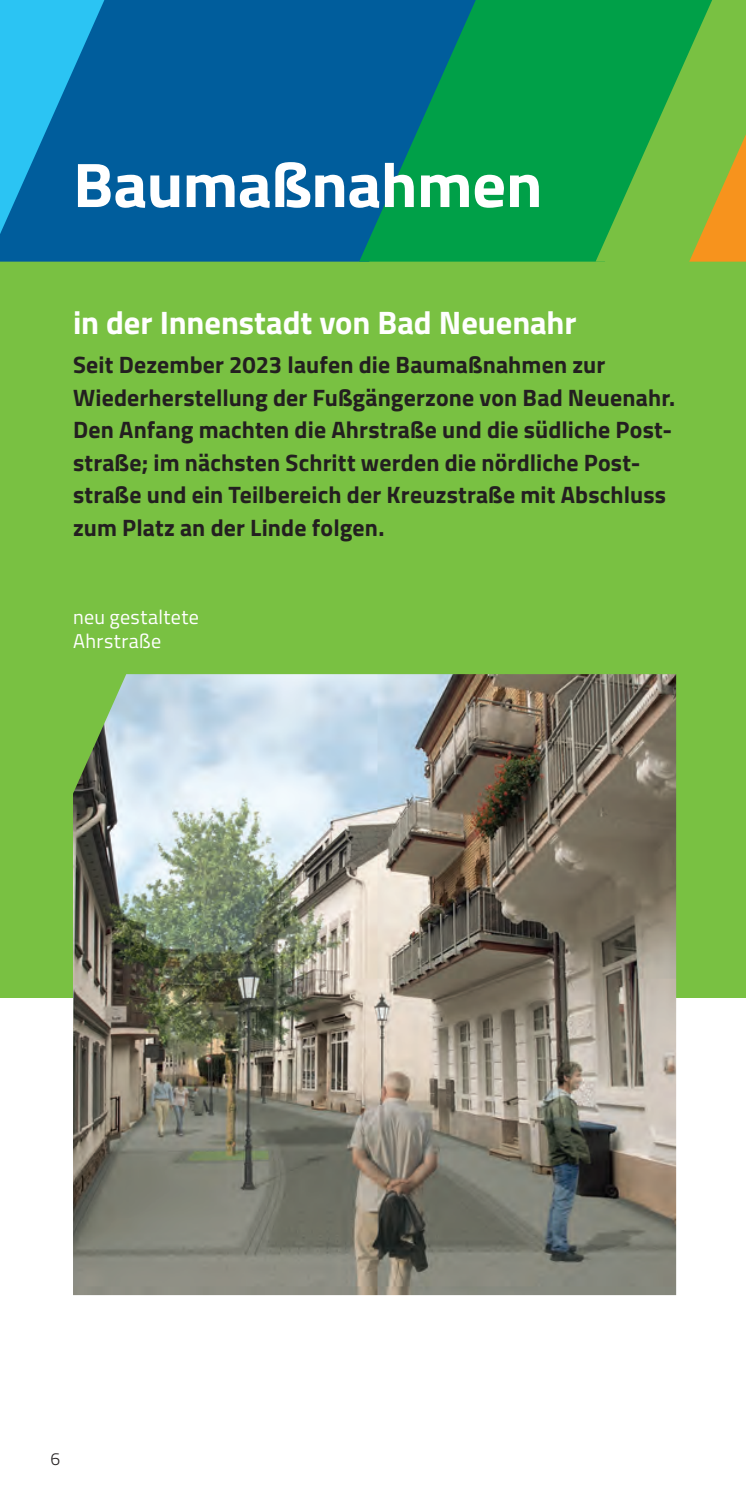
<style>
.page{position:relative;width:746px;height:1491px;background:#fff}
.page>*{position:absolute;margin:0;border:0;box-sizing:border-box;transform-origin:0 0}
.t1{font:700 63px "Cairo";letter-spacing:-.01em;color:#fff;scale:1.05 1}
.t2{font:700 32.5px "Cairo";letter-spacing:-.005em;color:#fff}
.t3{font:700 23.75px/32.5px "Cairo";letter-spacing:.005em;color:#231f20}
.t4{font:20px/24px "Cairo";letter-spacing:.02em;color:#fff}
.t5{font:300 17.5px "Cairo";color:#231f20}
</style>
<div class="page">
<div style="left:0;top:242px;width:745px;height:756px;background:#79c142"></div>
<div style="left:0;top:0;width:359px;height:262px;background:#005d9c"></div>
<svg style="left:359px;top:0;width:236px;height:262px;background:#008f5c"></svg>
<img style="left:73px;top:674px;width:602px;height:621px">
<svg style="left:0;top:0;width:110px;height:261px;background:#1288c1"></svg>
<svg style="left:595px;top:0;width:151px;height:262px;background:#55af40"></svg>
<h1 class="t1" style="left:73px;top:134px;width:448px">Baumaßnahmen</h1>
<h2 class="t2" style="left:73px;top:296px;width:504px">in der Innenstadt von Bad Neuenahr</h2>
<p class="t3" style="left:73px;top:349px;width:603px">Seit Dezember 2023 laufen die Baumaßnahmen zur Wiederherstellung der Fußgängerzone von Bad Neuenahr.<br>Den Anfang machten die Ahrstraße und die südliche Post&shy;straße; im nächsten Schritt werden die nördliche Post&shy;straße und ein Teilbereich der Kreuzstraße mit Abschluss zum Platz an der Linde folgen.</p>
<p class="t4" style="left:73px;top:605px;width:127px">neu gestaltete<br>Ahrstraße</p>
<p class="t5" style="left:50px;top:1446px;width:11px">6</p>
</div>
